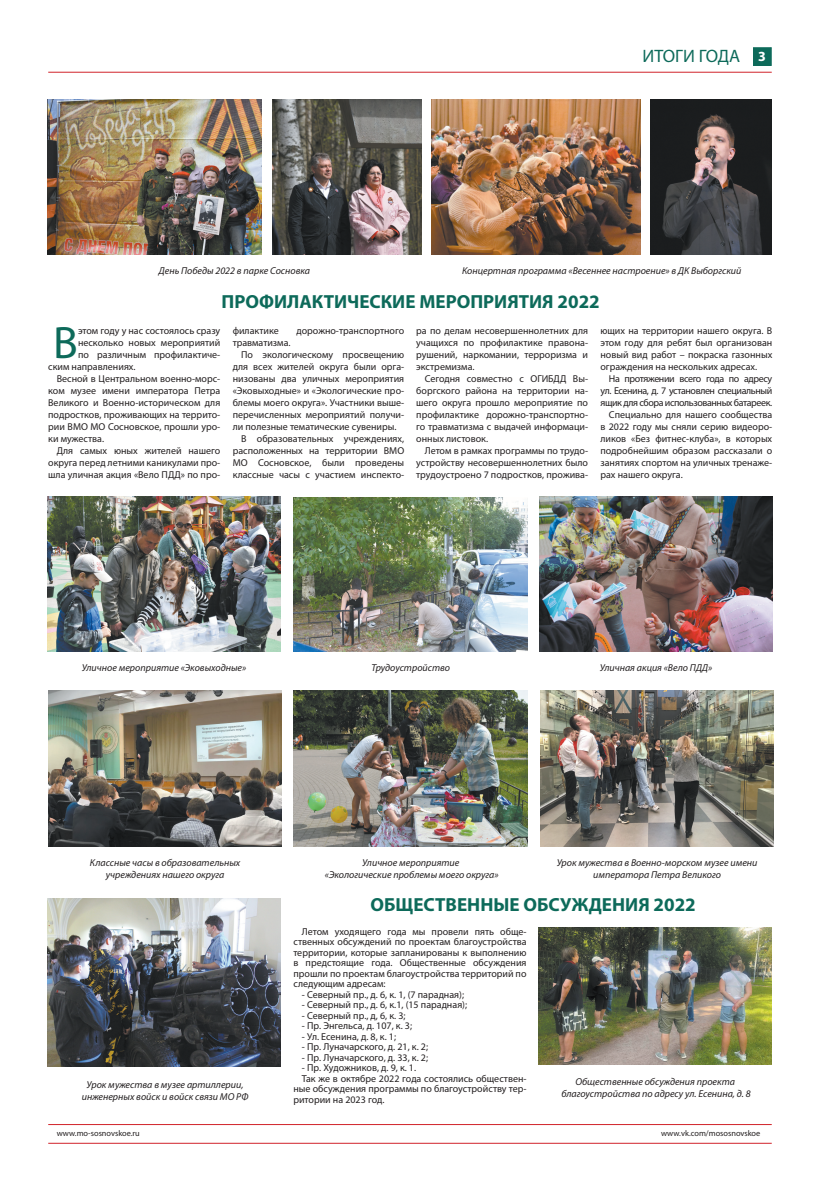
<style>
.page{position:relative;width:820px;height:1191px;background:#fff}
.page>*{position:absolute;margin:0;border:0;box-sizing:border-box;transform-origin:0 0}
.t1{font:45.6px "Myriad Pro";color:#0d6a5a}
.t2{font:700 19px "Myriad Pro";color:#0d6a5a}
.t3{font:18px "Myriad Pro";color:#0d6a5a}
.t4{font:700 14px "Myriad Pro";color:#fff}
.t5{font:10px/12px "Myriad Pro";color:#231f20;text-align:justify}
.t6{font:italic 10px/12px "Myriad Pro";color:#231f20;text-align:center}
.t7{font:10px "Myriad Pro";letter-spacing:-.04em;color:#231f20}
.t8{font:8.3px "Myriad Pro";color:#231f20}
</style>
<div class="page">
<hr style="left:48px;top:72px;width:723px;height:1px;background:#d1232a">
<div style="left:753px;top:48px;width:18px;height:17px;background:#0d6a5a"></div>
<div style="left:752px;top:47px;width:19px;height:19px;border:1px solid #0d6a5a"></div>
<hr style="left:48px;top:1142px;width:723px;height:1px;background:#d1232a">
<hr style="left:48px;top:1124px;width:723px;height:1px;background:#d1232a">
<img style="left:48px;top:99px;width:213px;height:156px">
<img style="left:272px;top:99px;width:149px;height:156px">
<img style="left:650px;top:99px;width:121px;height:156px">
<img style="left:431px;top:99px;width:208px;height:156px">
<img style="left:48px;top:691px;width:234px;height:155px">
<img style="left:294px;top:497px;width:233px;height:155px">
<img style="left:539px;top:496px;width:233px;height:156px">
<img style="left:47px;top:496px;width:233px;height:156px">
<img style="left:294px;top:691px;width:233px;height:155px">
<img style="left:540px;top:691px;width:233px;height:155px">
<img style="left:48px;top:898px;width:233px;height:168px">
<img style="left:538px;top:927px;width:233px;height:137px">
<h3 class="t3" style="left:642px;top:49px;width:99px">ИТОГИ ГОДА</h3>
<h3 class="t4" style="left:757px;top:51px;width:9px">3</h3>
<p class="t6" style="left:159px;top:265px;width:153px">День Победы 2022 в парке Сосновка</p>
<p class="t6" style="left:462px;top:265px;width:281px">Концертная программа «Весеннее настроение» в ДК Выборгский</p>
<h2 class="t2" style="left:221px;top:295px;width:379px">ПРОФИЛАКТИЧЕСКИЕ МЕРОПРИЯТИЯ 2022</h2>
<h1 class="t1" style="left:53px;top:325px;width:26px">В</h1>
<p class="t5" style="left:78px;top:325px;width:144px">этом году у нас состоялось сразу</p>
<p class="t5" style="left:78px;top:337px;width:144px">несколько новых мероприятий</p>
<p class="t5" style="left:78px;top:349px;width:144px">по различным профилактиче-</p>
<p class="t5" style="left:48px;top:361px;width:89px">ским направлениях.</p>
<p class="t5" style="left:57px;top:373px;width:165px">Весной в Центральном военно-морс-</p>
<p class="t5" style="left:48px;top:385px;width:173px">ком музее имени императора Петра</p>
<p class="t5" style="left:48px;top:397px;width:173px">Великого и Военно-историческом для</p>
<p class="t5" style="left:48px;top:409px;width:173px">подростков, проживающих на террито-</p>
<p class="t5" style="left:48px;top:421px;width:173px">рии ВМО МО Сосновское, прошли уро-</p>
<p class="t5" style="left:48px;top:433px;width:57px">ки мужества.</p>
<p class="t5" style="left:57px;top:445px;width:165px">Для самых юных жителей нашего</p>
<p class="t5" style="left:48px;top:457px;width:173px">округа перед летними каникулами про-</p>
<p class="t5" style="left:48px;top:469px;width:173px">шла уличная акция «Вело ПДД» по про-</p>
<p class="t5" style="left:232px;top:325px;width:48px">филактике</p>
<p class="t5" style="left:296px;top:325px;width:109px">дорожно-транспортного</p>
<p class="t5" style="left:232px;top:337px;width:59px">травматизма.</p>
<p class="t5" style="left:241px;top:349px;width:164px">По экологическому просвещению</p>
<p class="t5" style="left:232px;top:361px;width:173px">для всех жителей округа были орга-</p>
<p class="t5" style="left:232px;top:373px;width:173px">низованы два уличных мероприятия</p>
<p class="t5" style="left:232px;top:385px;width:173px">«Эковыходные» и «Экологические про-</p>
<p class="t5" style="left:232px;top:397px;width:173px">блемы моего округа». Участники выше-</p>
<p class="t5" style="left:232px;top:409px;width:173px">перечисленных мероприятий получи-</p>
<p class="t5" style="left:232px;top:421px;width:165px">ли полезные тематические сувениры.</p>
<p class="t5" style="left:241px;top:433px;width:164px">В образовательных учреждениях,</p>
<p class="t5" style="left:232px;top:445px;width:173px">расположенных на территории ВМО</p>
<p class="t5" style="left:232px;top:457px;width:173px">МО Сосновское, были проведены</p>
<p class="t5" style="left:232px;top:469px;width:173px">классные часы с участием инспекто-</p>
<p class="t5" style="left:416px;top:325px;width:173px">ра по делам несовершеннолетних для учащихся по профилактике правона&shy;рушений, наркомании, терроризма и экстремизма.</p>
<p class="t5" style="left:416px;top:373px;width:173px;text-indent:9px">Сегодня совместно с ОГИБДД Вы&shy;боргского района на территории на&shy;шего округа прошло мероприятие по профилактике дорожно-транспортно&shy;го травматизма с выдачей информаци&shy;онных листовок.</p>
<p class="t5" style="left:416px;top:445px;width:173px;text-indent:9px">Летом в рамках программы по трудо&shy;устройству несовершеннолетних было трудоустроено 7 подростков, прожива-</p>
<p class="t5" style="left:600px;top:325px;width:173px">ющих на территории нашего округа. В этом году для ребят был организован новый вид работ – покраска газонных ограждения на нескольких адресах.</p>
<p class="t7" style="left:608px;top:374px;width:165px">На протяжении всего года по адресу</p>
<p class="t7" style="left:600px;top:386px;width:173px">ул. Есенина, д. 7 установлен специальный</p>
<p class="t7" style="left:600px;top:398px;width:173px">ящик для сбора использованных батареек.</p>
<p class="t5" style="left:608px;top:409px;width:165px">Специально для нашего сообщества</p>
<p class="t5" style="left:600px;top:421px;width:173px">в 2022 году мы сняли серию видеоро-</p>
<p class="t5" style="left:600px;top:433px;width:173px">ликов «Без фитнес-клуба», в которых</p>
<p class="t5" style="left:600px;top:445px;width:173px">подробнейшим образом рассказали о</p>
<p class="t5" style="left:600px;top:457px;width:173px">занятиях спортом на уличных тренаже-</p>
<p class="t5" style="left:600px;top:469px;width:84px">рах нашего округа.</p>
<p class="t6" style="left:82px;top:663px;width:166px">Уличное мероприятие «Эковыходные»</p>
<p class="t6" style="left:371px;top:663px;width:80px">Трудоустройство</p>
<p class="t6" style="left:599px;top:663px;width:114px">Уличная акция «Вело ПДД»</p>
<p class="t6" style="left:90px;top:857px;width:152px">Классные часы в образовательных учреждениях нашего округа</p>
<p class="t6" style="left:82px;top:1079px;width:168px">Урок мужества в музее артиллерии, инженерных войск и войск связи МО РФ</p>
<p class="t6" style="left:325px;top:857px;width:175px">Уличное мероприятие<br>«Экологические проблемы моего округа»</p>
<p class="t6" style="left:556px;top:857px;width:202px">Урок мужества в Военно-морском музее имени императора Петра Великого</p>
<h2 class="t2" style="left:370px;top:897px;width:327px">ОБЩЕСТВЕННЫЕ ОБСУЖДЕНИЯ 2022</h2>
<p class="t5" style="left:293px;top:926px;width:234px;line-height:10.5px;text-indent:9px">Летом уходящего года мы провели пять обще&shy;ственных обсуждений по проектам благоустройства территории, которые запланированы к выполнению в предстоящие года. Общественные обсуждения прошли по проектам благоустройства территорий по следующим адресам:</p>
<p class="t5" style="left:302px;top:989px;width:164px">- Северный пр., д. 6, к. 1, (7 парадная);</p>
<p class="t5" style="left:302px;top:999px;width:167px">- Северный пр., д. 6, к.1, (15 парадная);</p>
<p class="t5" style="left:302px;top:1010px;width:105px">- Северный пр., д, 6, к. 3;</p>
<p class="t5" style="left:302px;top:1020px;width:112px">- Пр. Энгельса, д. 107, к. 3;</p>
<p class="t5" style="left:302px;top:1031px;width:96px">- Ул. Есенина, д. 8, к. 1;</p>
<p class="t5" style="left:302px;top:1041px;width:128px">- Пр. Луначарского, д. 21, к. 2;</p>
<p class="t5" style="left:302px;top:1052px;width:128px">- Пр. Луначарского, д. 33, к. 2;</p>
<p class="t5" style="left:302px;top:1062px;width:116px">- Пр. Художников, д. 9, к. 1.</p>
<p class="t5" style="left:302px;top:1073px;width:226px">Так же в октябре 2022 года состоялись обществен-</p>
<p class="t5" style="left:293px;top:1083px;width:234px">ные обсуждения программы по благоустройству тер-</p>
<p class="t5" style="left:293px;top:1094px;width:92px">ритории на 2023 год.</p>
<p class="t6" style="left:561px;top:1076px;width:191px">Общественные обсуждения проекта благоустройства по адресу ул. Есенина, д. 8</p>
<p class="t8" style="left:57px;top:1130px;width:85px">www.mo-sosnovskoe.ru</p>
<p class="t8" style="left:660px;top:1130px;width:101px">www.vk.com/mososnovskoe</p>
</div>
